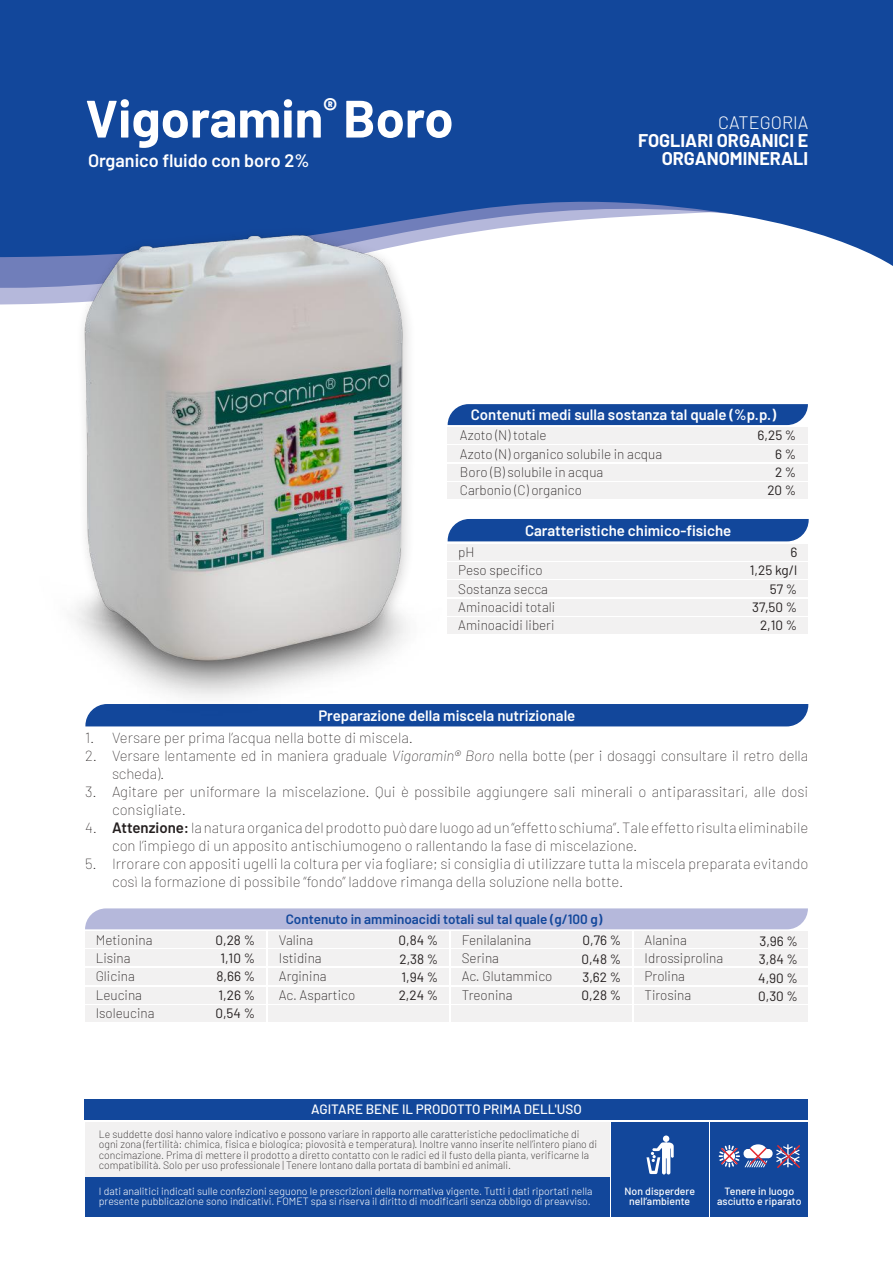
<style>
.page{position:relative;width:893px;height:1263px;background:#fff}
.page>*{position:absolute;margin:0;border:0;box-sizing:border-box;transform-origin:0 0}
.t1{font:700 52.5px "Barlow";color:#fff}
.t2{font:700 18px/18px "Barlow";color:#fff;text-align:right}
.t3{font:600 18px "Barlow";color:#fff}
.t4{font:300 18px "Barlow";color:#fff}
.t5{font:100 15px/18px "Barlow";color:#241f1f}
.t6{font:600 15px "Barlow";color:#fff}
.t7{font:200 13.5px/18.5px "Barlow";color:#241f1f}
.t8{font:13.5px/18.5px "Barlow";color:#241f1f;text-align:justify}
.t9{font:600 13.5px "Barlow";color:#12479b}
.t10{font:500 13.5px "Barlow";color:#fff}
.t11{font:200 10.5px/10.5px "Barlow";color:#241f1f}
.t12{font:300 10.5px/10.5px "Barlow";color:#fff}
.t13{font:500 10.5px/10.5px "Barlow";color:#fff;text-align:center}
.s1{font-style:italic}
.s2{font-weight:600}
</style>
<div class="page">
<svg style="left:0;top:0;width:893px;height:266px;background:#2757a3"></svg>
<div style="left:710px;top:1122px;width:98px;height:95px;background:#12479b"></div>
<div style="left:611px;top:1122px;width:98px;height:95px;background:#12479b"></div>
<div style="left:85px;top:1122px;width:524px;height:95px;background:#f2f1f1"></div>
<div style="left:85px;top:1178px;width:524px;height:39px;background:#12479b"></div>
<svg style="left:719px;top:1144px;width:81px;height:24px"></svg>
<svg style="left:646px;top:1135px;width:28px;height:39px"></svg>
<div style="left:448px;top:427px;width:360px;height:16px;background:#f2f1f1"></div>
<div style="left:448px;top:464px;width:360px;height:16px;background:#f2f1f1"></div>
<div style="left:448px;top:482px;width:360px;height:16px;background:#f2f1f1"></div>
<div style="left:448px;top:445px;width:360px;height:17px;background:#f2f1f1"></div>
<div style="left:538px;top:404px;width:270px;height:21px;background:#12479b"></div>
<div style="left:538px;top:704px;width:271px;height:23px;background:#12479b"></div>
<div style="left:448px;top:544px;width:360px;height:16px;background:#f2f1f1"></div>
<div style="left:448px;top:581px;width:360px;height:16px;background:#f2f1f1"></div>
<div style="left:448px;top:617px;width:360px;height:17px;background:#f2f1f1"></div>
<div style="left:448px;top:562px;width:360px;height:16px;background:#f2f1f1"></div>
<div style="left:448px;top:599px;width:360px;height:16px;background:#f2f1f1"></div>
<div style="left:538px;top:519px;width:271px;height:23px;background:#12479b"></div>
<div style="left:85px;top:931px;width:181px;height:17px;background:#f2f1f1"></div>
<div style="left:268px;top:931px;width:181px;height:17px;background:#f2f1f1"></div>
<div style="left:451px;top:931px;width:181px;height:17px;background:#f2f1f1"></div>
<div style="left:634px;top:931px;width:174px;height:17px;background:#f2f1f1"></div>
<div style="left:85px;top:1005px;width:181px;height:17px;background:#f2f1f1"></div>
<div style="left:268px;top:1005px;width:181px;height:17px;background:#f2f1f1"></div>
<div style="left:451px;top:1005px;width:181px;height:17px;background:#f2f1f1"></div>
<div style="left:634px;top:1005px;width:174px;height:17px;background:#f2f1f1"></div>
<div style="left:85px;top:968px;width:181px;height:16px;background:#f2f1f1"></div>
<div style="left:268px;top:968px;width:181px;height:16px;background:#f2f1f1"></div>
<div style="left:451px;top:968px;width:181px;height:16px;background:#f2f1f1"></div>
<div style="left:634px;top:968px;width:174px;height:16px;background:#f2f1f1"></div>
<div style="left:85px;top:987px;width:181px;height:16px;background:#f2f1f1"></div>
<div style="left:268px;top:987px;width:181px;height:16px;background:#f2f1f1"></div>
<div style="left:451px;top:987px;width:181px;height:16px;background:#f2f1f1"></div>
<div style="left:634px;top:987px;width:174px;height:16px;background:#f2f1f1"></div>
<div style="left:85px;top:950px;width:181px;height:16px;background:#f2f1f1"></div>
<div style="left:268px;top:950px;width:181px;height:16px;background:#f2f1f1"></div>
<div style="left:451px;top:950px;width:181px;height:16px;background:#f2f1f1"></div>
<div style="left:634px;top:950px;width:174px;height:16px;background:#f2f1f1"></div>
<div style="left:85px;top:908px;width:723px;height:21px;background:#b5b8db"></div>
<img style="left:0;top:149px;width:538px;height:578px">
<div style="left:85px;top:1100px;width:723px;height:20px;background:#12479b"></div>
<h1 class="t1" style="left:85px;top:80px;width:370px">Vigoramin<sup>®</sup> Boro</h1>
<p class="t3" style="left:88px;top:147px;width:223px">Organico fluido con boro 2%</p>
<p class="t4" style="left:718px;top:109px;width:92px">CATEGORIA</p>
<p class="t2" style="left:638px;top:130px;width:172px">FOGLIARI ORGANICI E<br>ORGANOMINERALI</p>
<p class="t6" style="left:471px;top:404px;width:307px">Contenuti medi sulla sostanza tal quale (%p.p.)</p>
<p class="t7" style="left:460px;top:425px;width:204px">Azoto (N) totale<br>Azoto (N) organico solubile in acqua<br>Boro (B) solubile in acqua<br>Carbonio (C) organico</p>
<p class="t8" style="left:758px;top:425px;width:40px;text-align:right">6,25 %<br>6 %<br>2 %<br>20 %</p>
<p class="t6" style="left:525px;top:519px;width:208px">Caratteristiche chimico-fisiche</p>
<p class="t7" style="left:458px;top:542px;width:99px">pH<br>Peso specifico<br>Sostanza secca<br>Aminoacidi totali<br>Aminoacidi liberi</p>
<p class="t8" style="left:750px;top:542px;width:49px;text-align:right">6<br>1,25 kg/l<br>57 %<br>37,50 %<br>2,10 %</p>
<p class="t6" style="left:318px;top:704px;width:259px">Preparazione della miscela nutrizionale</p>
<p class="t5" style="left:85px;top:728px;width:330px">1. Versare per prima l’acqua nella botte di miscela.</p>
<p class="t5" style="left:112px;top:746px;width:698px;text-indent:-27px">2. Versare lentamente ed in maniera graduale <span class="s1">Vigoramin® Boro</span> nella botte (per i dosaggi consultare il retro della scheda).</p>
<p class="t5" style="left:112px;top:782px;width:698px;text-indent:-27px">3. Agitare per uniformare la miscelazione. Qui è possibile aggiungere sali minerali o antiparassitari, alle dosi consigliate.</p>
<p class="t5" style="left:112px;top:818px;width:698px;text-indent:-27px">4. <span class="s2">Attenzione:</span> la natura organica del prodotto può dare luogo ad un “effetto schiuma”. Tale effetto risulta eliminabile con l’impiego di un apposito antischiumogeno o rallentando la fase di miscelazione.</p>
<p class="t5" style="left:112px;top:854px;width:698px;text-indent:-27px">5. Irrorare con appositi ugelli la coltura per via fogliare; si consiglia di utilizzare tutta la miscela preparata evitando così la formazione di possibile “fondo” laddove rimanga della soluzione nella botte.</p>
<p class="t9" style="left:286px;top:909px;width:318px">Contenuto in amminoacidi totali sul tal quale (g/100 g)</p>
<p class="t7" style="left:96px;top:929px;width:60px">Metionina<br>Lisina<br>Glicina<br>Leucina<br>Isoleucina</p>
<p class="t8" style="left:215px;top:929px;width:41px;text-align:center">0,28 %<br>1,10 %<br>8,66 %<br>1,26 %<br>0,54 %</p>
<p class="t7" style="left:279px;top:929px;width:78px">Valina<br>Istidina<br>Arginina<br>Ac. Aspartico</p>
<p class="t7" style="left:462px;top:929px;width:92px">Fenilalanina<br>Serina<br>Ac. Glutammico<br>Treonina</p>
<p class="t7" style="left:645px;top:929px;width:80px">Alanina<br>Idrossiprolina<br>Prolina<br>Tirosina</p>
<p class="t8" style="left:399px;top:930px;width:41px">0,84 % 2,38 % 1,94 % 2,24 %</p>
<p class="t8" style="left:581px;top:930px;width:41px">0,76 % 0,48 % 3,62 % 0,28 %</p>
<p class="t8" style="left:758px;top:930px;width:41px">3,96 % 3,84 % 4,90 % 0,30 %</p>
<p class="t10" style="left:311px;top:1100px;width:272px">AGITARE BENE IL PRODOTTO PRIMA DELL'USO</p>
<p class="t11" style="left:99px;top:1128px;width:500px">Le suddette dosi hanno valore indicativo e possono variare in rapporto alle caratteristiche pedoclimatiche di ogni zona (fertilità: chimica, fisica e biologica; piovosità e temperatura). Inoltre vanno inserite nell’intero piano di concimazione. Prima di mettere il prodotto a diretto contatto con le radici ed il fusto della pianta, verificarne la compatibilità. Solo per uso professionale | Tenere lontano dalla portata di bambini ed animali.</p>
<p class="t12" style="left:99px;top:1185px;width:495px">I dati analitici indicati sulle confezioni seguono le prescrizioni della normativa vigente. Tutti i dati riportati nella presente pubblicazione sono indicativi. FOMET spa si riserva il diritto di modificarli senza obbligo di preavviso.</p>
<p class="t13" style="left:625px;top:1185px;width:72px">Non disperdere nell’ambiente</p>
<p class="t13" style="left:717px;top:1185px;width:86px">Tenere in luogo asciutto e riparato</p>
</div>
